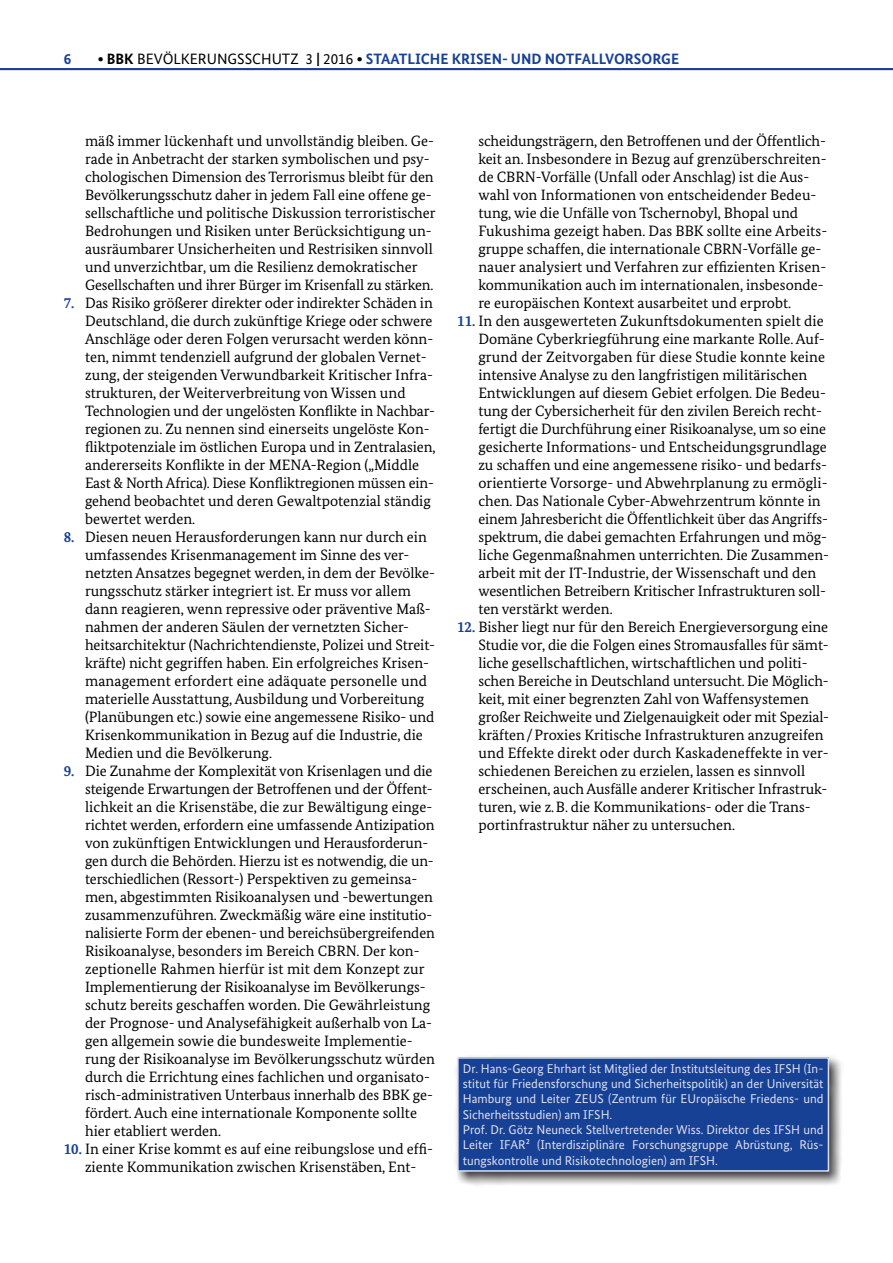
<style>
.page{position:relative;width:893px;height:1263px;background:#fff}
.page>*{position:absolute;margin:0;border:0;box-sizing:border-box;transform-origin:0 0}
.Aufzählung{font:15px/18px "Bundes Serif";color:#000}
.t1{font:700 15px "Bundes Sans";color:#164194}
.Info-Kasten{font:12.75px/15.3px "Bundes Sans";color:#dedef1;text-align:justify}
.s1{color:#000}
.s2{font-weight:400;color:#000}
.s3{font-weight:700;color:#164194}
</style>
<div class="page">
<div style="left:454px;top:1054px;width:390px;height:133px;background:#000;opacity:.75"></div>
<div style="left:458px;top:1058px;width:370px;height:113px;background:#164194"></div>
<div style="left:457px;top:1057px;width:372px;height:115px;border:2px solid #dedef1"></div>
<hr style="left:0;top:68px;width:893px;height:2px;background:#164194">
<p class="t1" style="left:64px;top:49px;width:9px">6</p>
<p class="t1" style="left:98px;top:49px;width:583px"><span class="s1">∙ BBK</span> <span class="s2">BEVÖLKERUNGSSCHUTZ 3</span> <span class="s1">|</span> <span class="s2">2016</span> <span class="s1">∙</span> STAATLICHE KRISEN- UND NOTFALLVORSORGE</p>
<p class="Aufzählung" style="left:85px;top:131px;width:352px">mäß immer lückenhaft und unvollständig bleiben. Ge&shy;rade in Anbetracht der starken symbolischen und psy&shy;chologischen Dimension des Terrorismus bleibt für den Bevölkerungsschutz daher in jedem Fall eine offene ge&shy;sellschaftliche und politische Diskussion terroristischer Bedrohungen und Risiken unter Berücksichtigung un&shy;ausräumbarer Unsicherheiten und Restrisiken sinnvoll und unverzichtbar, um die Resilienz demokratischer Gesellschaften und ihrer Bürger im Krisenfall zu stärken.</p>
<p class="Aufzählung" style="left:85px;top:293px;width:352px;text-indent:-21px"><span class="s3">7.</span> Das Risiko größerer direkter oder indirekter Schäden in Deutschland, die durch zukünftige Kriege oder schwere Anschläge oder deren Folgen verursacht werden könn&shy;ten, nimmt tendenziell aufgrund der globalen Vernet&shy;zung, der steigenden Verwundbarkeit Kritischer Infra&shy;strukturen, der Weiterverbreitung von Wissen und Technologien und der ungelösten Konflikte in Nachbar&shy;regionen zu. Zu nennen sind einerseits ungelöste Kon&shy;fliktpotenziale im östlichen Europa und in Zentralasien, andererseits Konflikte in der MENA-Region („Middle East &amp; North Africa). Diese Konfliktregionen müssen ein&shy;gehend beobachtet und deren Gewaltpotenzial ständig bewertet werden.</p>
<p class="Aufzählung" style="left:85px;top:527px;width:351px;text-indent:-21px"><span class="s3">8.</span> Diesen neuen Herausforderungen kann nur durch ein umfassendes Krisenmanagement im Sinne des ver&shy;netzten Ansatzes begegnet werden, in dem der Bevölke&shy;rungsschutz stärker integriert ist. Er muss vor allem dann reagieren, wenn repressive oder präventive Maß&shy;nahmen der anderen Säulen der vernetzten Sicher&shy;heitsarchitektur (Nachrichtendienste, Polizei und Streit&shy;kräfte) nicht gegriffen haben. Ein erfolgreiches Krisen&shy;management erfordert eine adäquate personelle und materielle Ausstattung, Ausbildung und Vorbereitung (Planübungen etc.) sowie eine angemessene Risiko- und Krisenkommunikation in Bezug auf die Industrie, die Medien und die Bevölkerung.</p>
<p class="Aufzählung" style="left:85px;top:761px;width:351px;text-indent:-21px"><span class="s3">9.</span> Die Zunahme der Komplexität von Krisenlagen und die steigende Erwartungen der Betroffenen und der Öffent&shy;lichkeit an die Krisenstäbe, die zur Bewältigung einge&shy;richtet werden, erfordern eine umfassende Antizipation von zukünftigen Entwicklungen und Herausforderun&shy;gen durch die Behörden. Hierzu ist es notwendig, die un&shy;terschiedlichen (Ressort-) Perspektiven zu gemeinsa&shy;men, abgestimmten Risikoanalysen und -bewertungen zusammenzuführen. Zweckmäßig wäre eine institutio&shy;nalisierte Form der ebenen- und bereichsübergreifenden Risikoanalyse, besonders im Bereich CBRN. Der kon&shy;zeptionelle Rahmen hierfür ist mit dem Konzept zur Implementierung der Risikoanalyse im Bevölkerungs&shy;schutz bereits geschaffen worden. Die Gewährleistung der Prognose- und Analysefähigkeit außerhalb von La&shy;gen allgemein sowie die bundesweite Implementie&shy;rung der Risikoanalyse im Bevölkerungsschutz würden durch die Errichtung eines fachlichen und organisato&shy;risch-administrativen Unterbaus innerhalb des BBK ge&shy;fördert. Auch eine internationale Komponente sollte hier etabliert werden.</p>
<p class="Aufzählung" style="left:64px;top:1139px;width:371px;text-align:center"><span class="s3">10.</span> In einer Krise kommt es auf eine reibungslose und effi&shy;ziente Kommunikation zwischen Krisenstäben, Ent-</p>
<p class="Aufzählung" style="left:478px;top:131px;width:350px">scheidungsträgern, den Betroffenen und der Öffentlich&shy;keit an. Insbesondere in Bezug auf grenzüberschreiten&shy;de CBRN-Vorfälle (Unfall oder Anschlag) ist die Aus&shy;wahl von Informationen von entscheidender Bedeu&shy;tung, wie die Unfälle von Tschernobyl, Bhopal und Fukushima gezeigt haben. Das BBK sollte eine Arbeits&shy;gruppe schaffen, die internationale CBRN-Vorfälle ge&shy;nauer analysiert und Verfahren zur effizienten Krisen&shy;kommunikation auch im internationalen, insbesonde&shy;re europäischen Kontext ausarbeitet und erprobt.</p>
<p class="Aufzählung" style="left:478px;top:311px;width:352px;text-indent:-21px"><span class="s3">11.</span> In den ausgewerteten Zukunftsdokumenten spielt die Domäne Cyberkriegführung eine markante Rolle. Auf&shy;grund der Zeitvorgaben für diese Studie konnte keine intensive Analyse zu den langfristigen militärischen Entwicklungen auf diesem Gebiet erfolgen. Die Bedeu&shy;tung der Cybersicherheit für den zivilen Bereich recht&shy;fertigt die Durchführung einer Risikoanalyse, um so eine gesicherte Informations- und Entscheidungsgrundlage zu schaffen und eine angemessene risiko- und bedarfs&shy;orientierte Vorsorge- und Abwehrplanung zu ermögli&shy;chen. Das Nationale Cyber-Abwehrzentrum könnte in einem Jahresbericht die Öffentlichkeit über das Angriffs&shy;spektrum, die dabei gemachten Erfahrungen und mög&shy;liche Gegenmaßnahmen unterrichten. Die Zusammen&shy;arbeit mit der IT-Industrie, der Wissenschaft und den wesentlichen Betreibern Kritischer Infrastrukturen soll&shy;ten verstärkt werden.</p>
<p class="Aufzählung" style="left:478px;top:617px;width:352px;text-indent:-21px"><span class="s3">12.</span> Bisher liegt nur für den Bereich Energieversorgung eine Studie vor, die die Folgen eines Stromausfalles für sämt&shy;liche gesellschaftlichen, wirtschaftlichen und politi&shy;schen Bereiche in Deutschland untersucht. Die Möglich&shy;keit, mit einer begrenzten Zahl von Waffensystemen großer Reichweite und Zielgenauigkeit oder mit Spezial&shy;kräften/Proxies Kritische Infrastrukturen anzugreifen und Effekte direkt oder durch Kaskadeneffekte in ver&shy;schiedenen Bereichen zu erzielen, lassen es sinnvoll erscheinen, auch Ausfälle anderer Kritischer Infrastruk&shy;turen, wie z.B. die Kommunikations- oder die Trans&shy;portinfrastruktur näher zu untersuchen.</p>
<p class="Info-Kasten" style="left:463px;top:1061px;width:362px">Dr. Hans-Georg Ehrhart ist Mitglied der Institutsleitung des IFSH (In&shy;stitut für Friedensforschung und Sicherheitspolitik) an der Universität Hamburg und Leiter ZEUS (Zentrum für EUropäische Friedens- und Sicherheitsstudien) am IFSH.</p>
<p class="Info-Kasten" style="left:463px;top:1122px;width:362px">Prof. Dr. Götz Neuneck Stellvertretender Wiss. Direktor des IFSH und Leiter IFAR² (Interdisziplinäre Forschungsgruppe Abrüstung, Rüs&shy;tungskontrolle und Risikotechnologien) am IFSH.</p>
</div>
